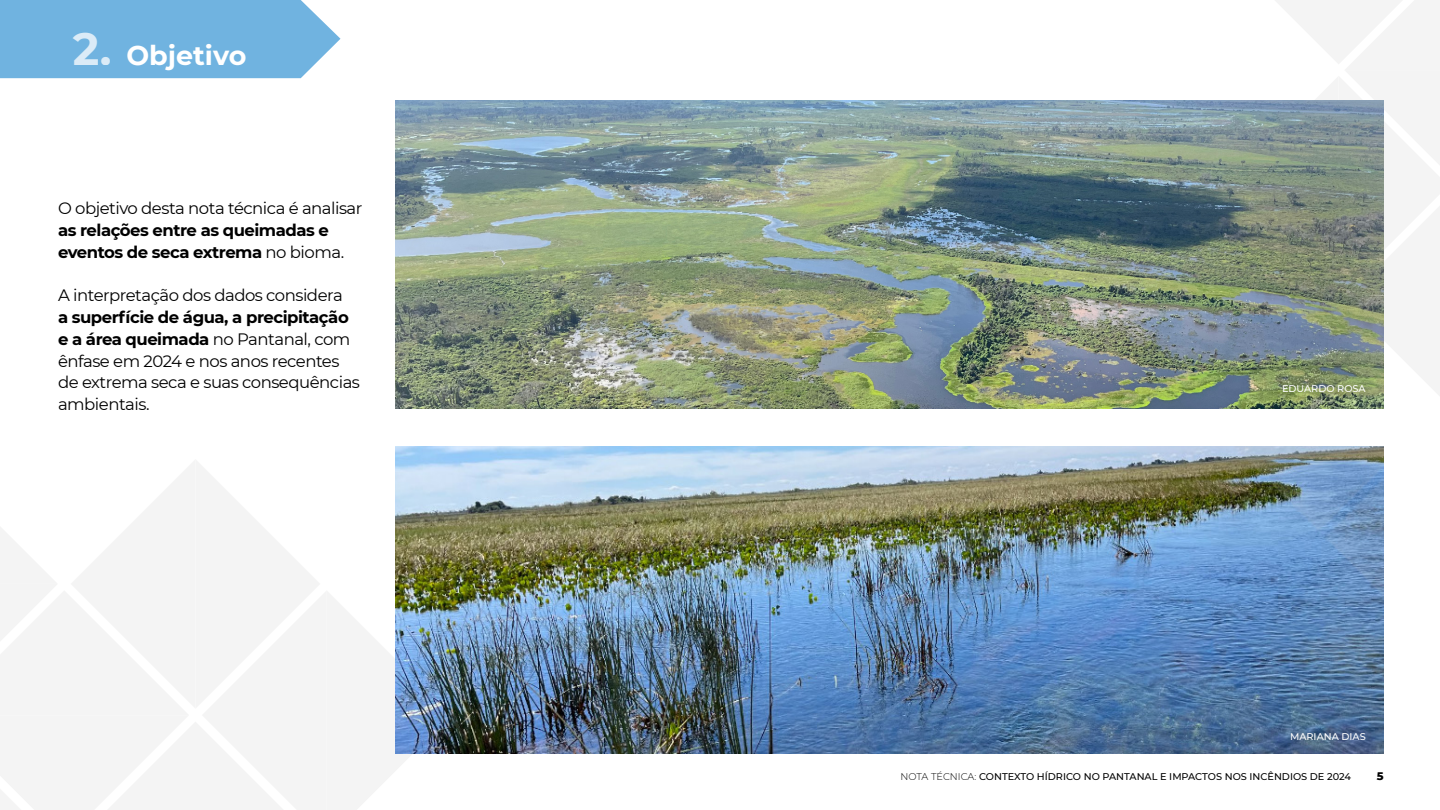
<style>
.page{position:relative;width:1440px;height:810px;background:#fff}
.page>*{position:absolute;margin:0;border:0;box-sizing:border-box;transform-origin:0 0}
.t1{font:700 27px "Montserrat";color:#fff}
.t2{font:16.5px/21.8px "Montserrat";letter-spacing:-.03em;color:#000}
.t3{font:700 16.5px/21.8px "Montserrat";letter-spacing:-.03em;color:#000}
.t4{font:800 11.25px "Montserrat";color:#000}
.t5{font:500 9.75px "Montserrat";color:#000}
.t6{font:500 9.75px "Montserrat";color:#fff}
.s1{font-size:45px}
.s2{font-weight:400}
.s3{font-weight:700}
.s4{font-weight:300}
</style>
<div class="page">
<svg style="left:0;top:461px;width:412px;height:349px"></svg>
<svg style="left:1229px;top:0;width:211px;height:409px"></svg>
<img style="left:395px;top:447px;width:989px;height:307px">
<img style="left:395px;top:101px;width:989px;height:307px">
<div style="left:0;top:0;width:340px;height:78px;background:#70b3e0"></div>
<h1 class="t1" style="left:73px;top:36px;width:175px"><span class="s1">2.</span> Objetivo</h1>
<p class="t2" style="left:58px;top:197px;width:306px">O objetivo desta nota técnica é analisar</p>
<p class="t3" style="left:58px;top:219px;width:288px">as relações entre as queimadas e eventos de seca extrema <span class="s2">no bioma.</span></p>
<p class="t2" style="left:58px;top:284px;width:286px">A interpretação dos dados considera</p>
<p class="t2" style="left:58px;top:306px;width:303px"><span class="s3">a superfície de água, a precipitação e a área queimada</span> no Pantanal, com ênfase em 2024 e nos anos recentes de extrema seca e suas consequências ambientais.</p>
<p class="t6" style="left:1282px;top:382px;width:85px">EDUARDO ROSA</p>
<p class="t6" style="left:1290px;top:730px;width:77px">MARIANA DIAS</p>
<p class="t5" style="left:901px;top:769px;width:452px"><span class="s4">NOTA TÉCNICA:</span> CONTEXTO HÍDRICO NO PANTANAL E IMPACTOS NOS INCÊNDIOS DE 2024</p>
<p class="t4" style="left:1377px;top:767px;width:8px">5</p>
</div>
